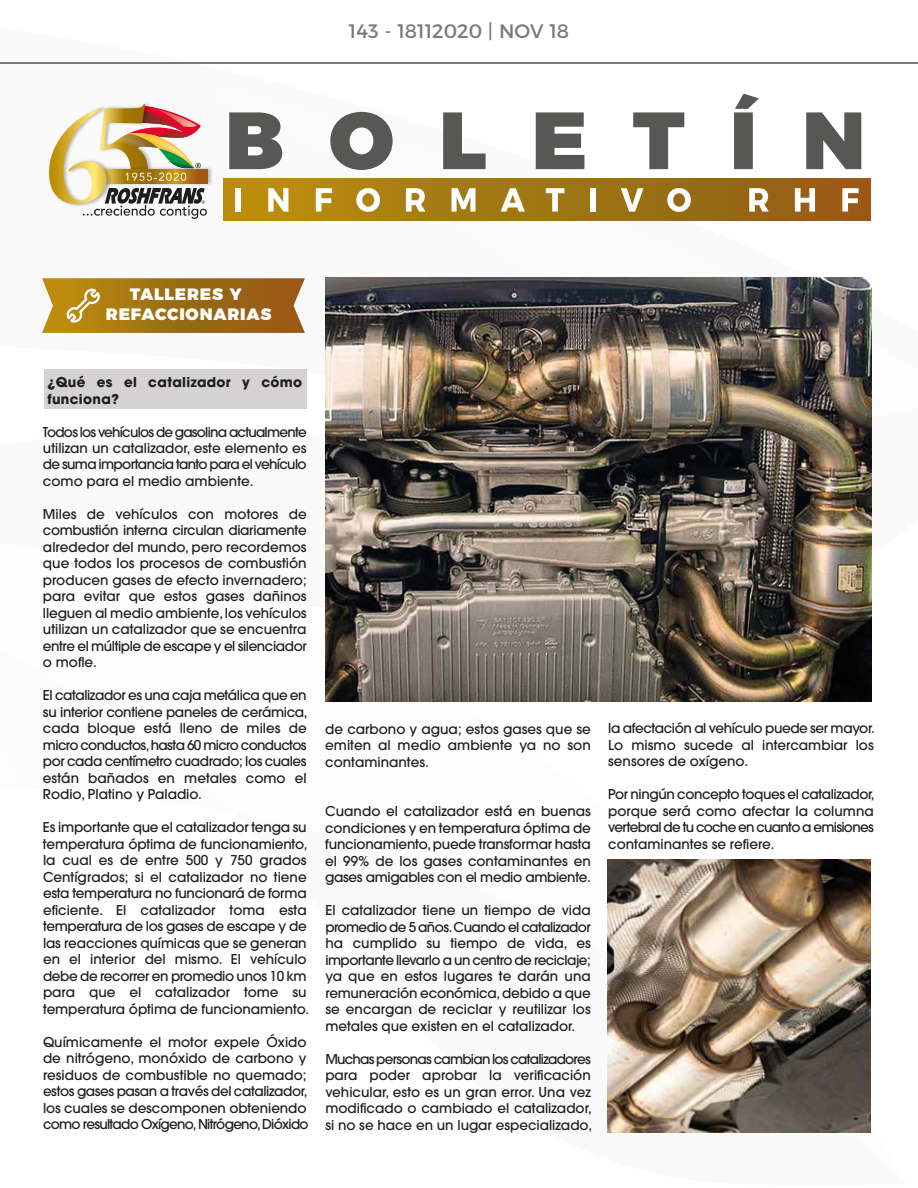
<style>
.page{position:relative;width:918px;height:1188px;background:#fff}
.page>*{position:absolute;margin:0;border:0;box-sizing:border-box;transform-origin:0 0}
.t1{font:900 80.85px "Montserrat";letter-spacing:.56em;color:#575756}
.t2{font:19.5px "Montserrat";color:#7d7978}
.t3{font:900 16.5px/19.8px "Montserrat";letter-spacing:.05em;color:#fff;text-align:center}
.t4{font:500 13.5px/16.5px "Avant Garde";color:#1d1d1b;text-align:justify}
.t5{font:700 13.5px/16.5px "Avant Garde";letter-spacing:.025em;color:#1d1d1b}
</style>
<div class="page">
<svg style="left:44px;top:178px;width:828px;height:256px"></svg>
<hr style="left:0;top:62px;width:918px;height:2px;background:#7d7978">
<div style="left:223px;top:179px;width:648px;height:42px;background:linear-gradient(to right,#b8900f,#8f5b16)"></div>
<div style="left:235px;top:188px;width:6px;height:24px;background:#fff"></div>
<svg style="left:268px;top:188px;width:20px;height:24px"></svg>
<svg style="left:316px;top:188px;width:16px;height:24px"></svg>
<svg style="left:356px;top:188px;width:24px;height:24px"></svg>
<svg style="left:406px;top:188px;width:19px;height:24px"></svg>
<svg style="left:452px;top:188px;width:24px;height:24px"></svg>
<svg style="left:501px;top:188px;width:24px;height:24px"></svg>
<svg style="left:546px;top:188px;width:18px;height:24px"></svg>
<div style="left:590px;top:188px;width:6px;height:24px;background:#fff"></div>
<svg style="left:621px;top:188px;width:23px;height:24px"></svg>
<svg style="left:667px;top:188px;width:24px;height:24px"></svg>
<svg style="left:749px;top:188px;width:20px;height:24px"></svg>
<svg style="left:795px;top:188px;width:20px;height:24px"></svg>
<svg style="left:842px;top:188px;width:17px;height:24px"></svg>
<svg style="left:42px;top:278px;width:263px;height:55px;background:#a87922"></svg>
<img style="left:207px;top:167px;width:7px;height:21px">
<div style="left:102px;top:169px;width:106px;height:14px;background:#a05716"></div>
<img style="left:47px;top:168px;width:2px;height:41px">
<svg style="left:49px;top:104px;width:158px;height:115px"></svg>
<img style="left:325px;top:278px;width:546px;height:423px">
<img style="left:608px;top:860px;width:263px;height:272px">
<h2 class="t2" style="left:349px;top:16px;width:222px">143 - 18112020 | NOV 18</h2>
<h1 class="t1" style="left:225px;top:72px;width:642px">BOLETÍN</h1>
<p class="t3" style="left:106px;top:283px;width:167px">TALLERES Y<br>REFACCIONARIAS</p>
<p class="t5" style="left:47px;top:374px;width:256px">¿Qué es el catalizador y cómo funciona?</p>
<p class="t4" style="left:43px;top:423px;width:265px">Todos los vehículos de gasolina actualmente utilizan un catalizador, este elemento es de suma importancia tanto para el vehículo como para el medio ambiente.</p>
<p class="t4" style="left:43px;top:506px;width:265px">Miles de vehículos con motores de combustión interna circulan diariamente alrededor del mundo, pero recordemos que todos los procesos de combustión producen gases de efecto invernadero; para evitar que estos gases dañinos lleguen al medio ambiente, los vehículos utilizan un catalizador que se encuentra entre el múltiple de escape y el silenciador o mofle.</p>
<p class="t4" style="left:43px;top:687px;width:266px">El catalizador es una caja metálica que en su interior contiene paneles de cerámica, cada bloque está lleno de miles de micro conductos, hasta 60 micro conductos por cada centímetro cuadrado; los cuales están bañados en metales como el Rodio, Platino y Paladio.</p>
<p class="t4" style="left:43px;top:819px;width:268px;text-align:left">Es importante que el catalizador tenga su temperatura óptima de funcionamiento, la cual es de entre 500 y 750 grados Centígrados; si el catalizador no tiene esta temperatura no funcionará de forma eficiente. El catalizador toma esta temperatura de los gases de escape y de las reacciones químicas que se generan en el interior del mismo. El vehículo debe de recorrer en promedio unos 10 km para que el catalizador tome su temperatura óptima de funcionamiento.</p>
<p class="t4" style="left:43px;top:1034px;width:267px;text-align:left">Químicamente el motor expele Óxido de nitrógeno, monóxido de carbono y residuos de combustible no quemado; estos gases pasan a través del catalizador, los cuales se descomponen obteniendo como resultado Oxígeno, Nitrógeno, Dióxido</p>
<p class="t4" style="left:325px;top:721px;width:267px">de carbono y agua; estos gases que se emiten al medio ambiente ya no son contaminantes.</p>
<p class="t4" style="left:325px;top:803px;width:267px">Cuando el catalizador está en buenas condiciones y en temperatura óptima de funcionamiento, puede transformar hasta el 99% de los gases contaminantes en gases amigables con el medio ambiente.</p>
<p class="t4" style="left:325px;top:902px;width:267px">El catalizador tiene un tiempo de vida promedio de 5 años. Cuando el catalizador ha cumplido su tiempo de vida, es importante llevarlo a un centro de reciclaje; ya que en estos lugares te darán una remuneración económica, debido a que se encargan de reciclar y reutilizar los metales que existen en el catalizador.</p>
<p class="t4" style="left:325px;top:1051px;width:268px">Muchas personas cambian los catalizadores para poder aprobar la verificación vehicular, esto es un gran error. Una vez modificado o cambiado el catalizador, si no se hace en un lugar especializado,</p>
<p class="t4" style="left:608px;top:720px;width:268px">la afectación al vehículo puede ser mayor.<br>Lo mismo sucede al intercambiar los sensores de oxígeno.</p>
<p class="t4" style="left:608px;top:786px;width:268px">Por ningún concepto toques el catalizador, porque será como afectar la columna vertebral de tu coche en cuanto a emisiones contaminantes se refiere.</p>
</div>
